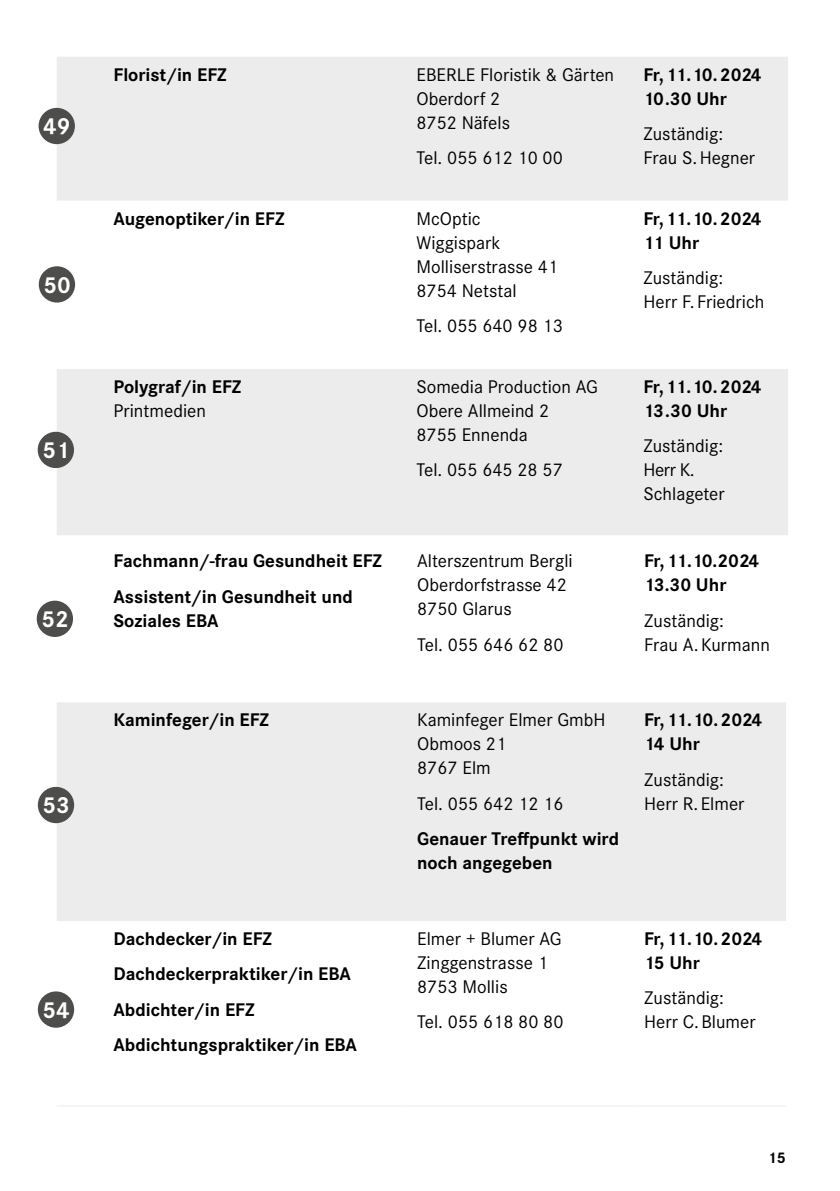
<style>
.page{position:relative;width:840px;height:1191px;background:#fff}
.page>*{position:absolute;margin:0;border:0;box-sizing:border-box;transform-origin:0 0}
.t1{font:700 24px "Corporate S";color:#fff}
.t2{font:19px/24px "Corporate S";color:#000}
.t3{font:700 19px/24px "Corporate S";color:#000}
.t4{font:700 19px/24px "Corporate S";letter-spacing:-.02em;color:#000}
.t5{font:700 16px "Corporate S";color:#000}
</style>
<div class="page">
<div style="left:57px;top:57px;width:730px;height:477px;background:#ececec"></div>
<svg style="left:57px;top:201px;width:730px;height:168px"></svg>
<hr style="left:57px;top:534px;width:45px;height:1px;background:#ececec">
<hr style="left:102px;top:534px;width:303px;height:1px;background:#ececec">
<hr style="left:405px;top:534px;width:226px;height:1px;background:#ececec">
<hr style="left:631px;top:534px;width:156px;height:1px;background:#ececec">
<div style="left:57px;top:702px;width:728px;height:219px;background:#ececec"></div>
<hr style="left:57px;top:1105px;width:45px;height:1px;background:#ececec">
<hr style="left:102px;top:1105px;width:303px;height:1px;background:#ececec">
<hr style="left:405px;top:1105px;width:227px;height:1px;background:#ececec">
<hr style="left:632px;top:1105px;width:153px;height:1px;background:#ececec">
<div style="left:39px;top:108px;width:36px;height:36px;background:#4d4d4c;border-radius:50%"></div>
<div style="left:39px;top:266px;width:36px;height:36px;background:#4d4d4c;border-radius:50%"></div>
<div style="left:38px;top:432px;width:36px;height:36px;background:#4d4d4c;border-radius:50%"></div>
<div style="left:37px;top:600px;width:36px;height:37px;background:#4d4d4c;border-radius:50%"></div>
<div style="left:38px;top:787px;width:36px;height:36px;background:#4d4d4c;border-radius:50%"></div>
<div style="left:38px;top:991px;width:36px;height:36px;background:#4d4d4c;border-radius:50%"></div>
<p class="t1" style="left:43px;top:113px;width:29px">49</p>
<p class="t1" style="left:43px;top:271px;width:29px">50</p>
<p class="t1" style="left:42px;top:436px;width:29px">51</p>
<p class="t1" style="left:41px;top:605px;width:29px">52</p>
<p class="t1" style="left:42px;top:791px;width:29px">53</p>
<p class="t1" style="left:42px;top:996px;width:29px">54</p>
<p class="t3" style="left:113px;top:63px;width:115px">Florist/in EFZ</p>
<p class="t2" style="left:416px;top:63px;width:199px">EBERLE Floristik &amp; Gärten<br>Oberdorf 2<br>8752 Näfels</p>
<p class="t2" style="left:416px;top:146px;width:148px">Tel. 055 612 10 00</p>
<p class="t3" style="left:113px;top:207px;width:172px">Augenoptiker/in EFZ</p>
<p class="t2" style="left:416px;top:207px;width:143px">McOptic<br>Wiggispark<br>Molliserstrasse 41<br>8754 Netstal</p>
<p class="t2" style="left:416px;top:314px;width:148px">Tel. 055 640 98 13</p>
<p class="t3" style="left:113px;top:375px;width:129px">Polygraf/in EFZ</p>
<p class="t2" style="left:113px;top:399px;width:94px">Printmedien</p>
<p class="t3" style="left:113px;top:544px;width:270px;line-height:35.4px">Fachmann/-frau Gesundheit EFZ<br>Assistent/in Gesundheit und</p>
<p class="t3" style="left:113px;top:609px;width:106px">Soziales EBA</p>
<p class="t2" style="left:416px;top:375px;width:183px">Somedia Production AG<br>Obere Allmeind 2<br>8755 Ennenda</p>
<p class="t2" style="left:416px;top:458px;width:148px">Tel. 055 645 28 57</p>
<p class="t2" style="left:417px;top:549px;width:157px">Alterszentrum Bergli<br>Oberdorfstrasse 42<br>8750 Glarus</p>
<p class="t2" style="left:417px;top:632px;width:148px">Tel. 055 646 62 80</p>
<p class="t3" style="left:113px;top:708px;width:157px">Kaminfeger/in EFZ</p>
<p class="t2" style="left:417px;top:708px;width:190px">Kaminfeger Elmer GmbH<br>Obmoos 21<br>8767 Elm</p>
<p class="t2" style="left:417px;top:791px;width:148px">Tel. 055 642 12 16</p>
<p class="t3" style="left:417px;top:827px;width:203px">Genauer Treffpunkt wird noch angegeben</p>
<p class="t3" style="left:113px;top:921px;width:245px;line-height:35.4px">Dachdecker/in EFZ<br>Dachdeckerpraktiker/in EBA<br>Abdichter/in EFZ<br>Abdichtungspraktiker/in EBA</p>
<p class="t2" style="left:417px;top:927px;width:146px">Elmer + Blumer AG<br>Zinggenstrasse 1<br>8753 Mollis</p>
<p class="t2" style="left:417px;top:1010px;width:148px">Tel. 055 618 80 80</p>
<p class="t3" style="left:643px;top:63px;width:120px">Fr, 11.10.2024<br>10.30 Uhr</p>
<p class="t2" style="left:643px;top:122px;width:113px">Zuständig:<br>Frau S.Hegner</p>
<p class="t4" style="left:643px;top:207px;width:120px">Fr, 11.10.2024<br>11 Uhr</p>
<p class="t2" style="left:643px;top:266px;width:122px">Zuständig:<br>Herr F. Friedrich</p>
<p class="t3" style="left:643px;top:375px;width:120px">Fr, 11.10.2024<br>13.30 Uhr</p>
<p class="t2" style="left:643px;top:434px;width:83px">Zuständig:<br>Herr K.<br>Schlageter</p>
<p class="t3" style="left:643px;top:549px;width:116px">Fr, 11.10.2024<br>13.30 Uhr</p>
<p class="t2" style="left:643px;top:608px;width:127px">Zuständig:<br>Frau A.Kurmann</p>
<p class="t4" style="left:643px;top:708px;width:120px">Fr, 11.10.2024<br>14 Uhr</p>
<p class="t2" style="left:643px;top:767px;width:102px">Zuständig:<br>Herr R.Elmer</p>
<p class="t4" style="left:643px;top:927px;width:120px">Fr, 11.10.2024<br>15 Uhr</p>
<p class="t2" style="left:643px;top:986px;width:113px">Zuständig:<br>Herr C.Blumer</p>
<p class="t5" style="left:767px;top:1148px;width:20px">15</p>
</div>
